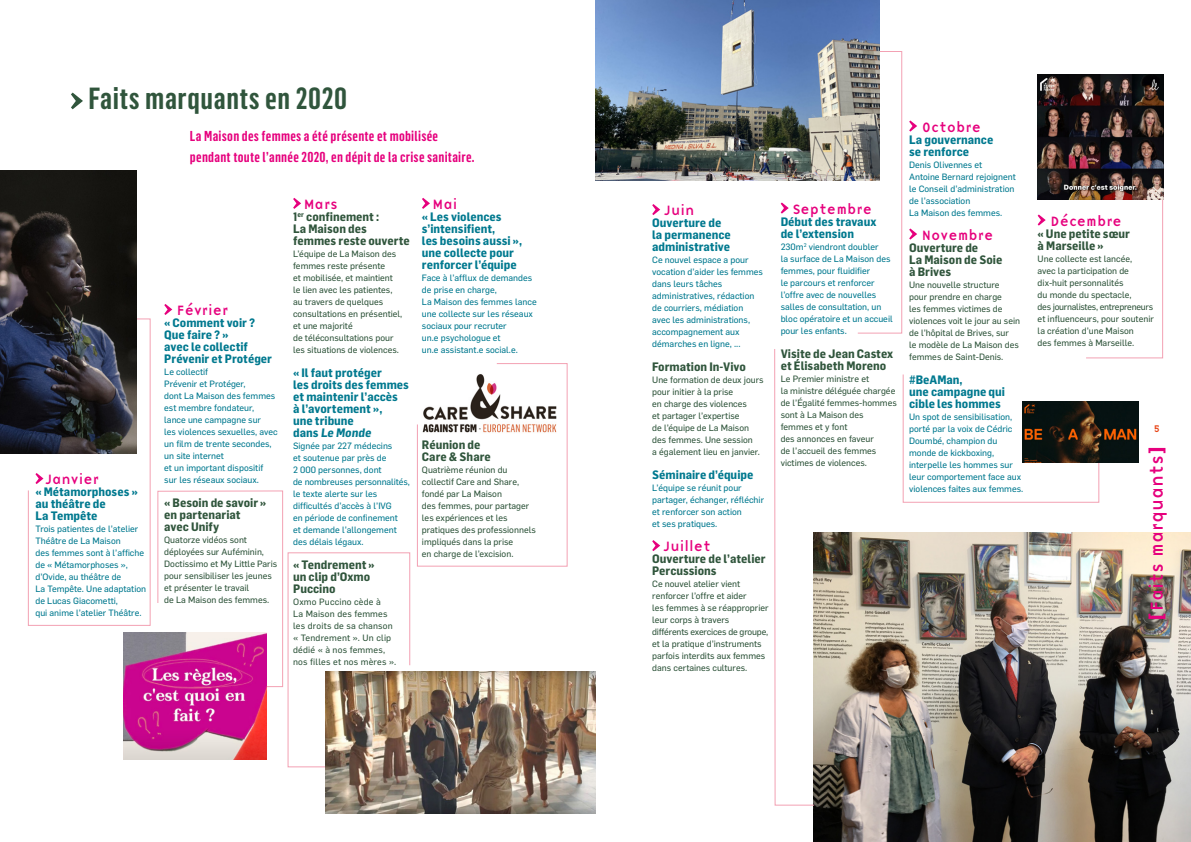
<style>
.page{position:relative;width:1191px;height:842px;background:#fff}
.page>*{position:absolute;margin:0;border:0;box-sizing:border-box;transform-origin:0 0}
.t1{font:600 30px "Flama Condensed";letter-spacing:.02em;color:#30553c}
.t2{font:18px "Base Nine";color:#e6007d}
.t3{font:600 14.1px/21.5px "Flama Condensed";letter-spacing:.02em;color:#e6007d}
.t4{font:14px "Base Nine";color:#e6007d}
.t5{font:700 12px/12px "Flama Semicondensed";color:#00798f}
.t6{font:700 12px/12px "Flama Semicondensed";color:#30553c}
.t7{font:10px "Base 9 Sans OT";color:#e74011}
.t8{font:9px/12px "Flama Basic";color:#00798f}
.t9{font:9px/12px "Flama Basic";color:#30553c}
.t10{font:9px/12px "Flama Basic";letter-spacing:.02em;color:#30553c}
</style>
<div class="page">
<svg style="left:71px;top:93px;width:12px;height:16px"></svg>
<svg style="left:164px;top:304px;width:8px;height:11px"></svg>
<svg style="left:293px;top:198px;width:8px;height:11px"></svg>
<svg style="left:422px;top:198px;width:8px;height:11px"></svg>
<svg style="left:652px;top:204px;width:8px;height:11px"></svg>
<svg style="left:652px;top:540px;width:8px;height:11px"></svg>
<svg style="left:780px;top:202px;width:8px;height:12px"></svg>
<svg style="left:909px;top:120px;width:8px;height:12px"></svg>
<svg style="left:909px;top:228px;width:8px;height:12px"></svg>
<svg style="left:1037px;top:214px;width:8px;height:12px"></svg>
<img style="left:814px;top:533px;width:377px;height:309px">
<svg style="left:27px;top:318px;width:124px;height:308px"></svg>
<svg style="left:157px;top:363px;width:411px;height:405px"></svg>
<svg style="left:856px;top:50px;width:46px;height:284px"></svg>
<svg style="left:774px;top:349px;width:41px;height:457px"></svg>
<svg style="left:902px;top:374px;width:197px;height:129px"></svg>
<svg style="left:1086px;top:200px;width:77px;height:159px"></svg>
<img style="left:1022px;top:402px;width:116px;height:60px">
<svg style="left:1148px;top:614px;width:17px;height:5px"></svg>
<svg style="left:1148px;top:448px;width:17px;height:5px"></svg>
<img style="left:595px;top:0;width:284px;height:180px">
<img style="left:1037px;top:75px;width:126px;height:125px">
<img style="left:325px;top:672px;width:270px;height:142px">
<img style="left:123px;top:632px;width:143px;height:127px">
<img style="left:0;top:171px;width:136px;height:283px">
<h1 class="t1" style="left:89px;top:80px;width:260px">Faits marquants en 2020</h1>
<h3 class="t3" style="left:190px;top:125px;width:286px">La Maison des femmes a été présente et mobilisée pendant toute l’année 2020, en dépit de la crise sanitaire.</h3>
<h3 class="t4" style="left:46px;top:469px;width:54px">Janvier</h3>
<h3 class="t5" style="left:35px;top:485px;width:104px">« Métamorphoses » au théâtre de<br>La Tempête</h3>
<p class="t8" style="left:35px;top:522px;width:112px">Trois patientes de l’atelier<br>Théâtre de La Maison<br>des femmes sont à l’affiche de « Métamorphoses », d’Ovide, au théâtre de<br>La Tempête. Une adaptation de Lucas Giacometti,<br>qui anime l’atelier Théâtre.</p>
<h3 class="t4" style="left:177px;top:300px;width:53px">Février</h3>
<h3 class="t5" style="left:164px;top:316px;width:109px">« Comment voir ?<br>Que faire ? »<br>avec le collectif<br>Prévenir et Protéger</h3>
<p class="t8" style="left:164px;top:365px;width:115px">Le collectif<br>Prévenir et Protéger,<br>dont La Maison des femmes est membre fondateur, lance une campagne sur<br>les violences sexuelles, avec un film de trente secondes, un site internet<br>et un important dispositif sur les réseaux sociaux.</p>
<h3 class="t6" style="left:164px;top:496px;width:104px">« Besoin de savoir » en partenariat avec Unify</h3>
<p class="t9" style="left:164px;top:533px;width:114px">Quatorze vidéos sont déployées sur Auféminin,<br>Doctissimo et My Little Paris pour sensibiliser les jeunes et présenter le travail<br>de La Maison des femmes.</p>
<h3 class="t4" style="left:304px;top:194px;width:36px">Mars</h3>
<h3 class="t6" style="left:293px;top:210px;width:118px">1<sup>er</sup> confinement :<br>La Maison des femmes reste ouverte</h3>
<p class="t9" style="left:293px;top:247px;width:111px">L’équipe de La Maison des femmes reste présente<br>et mobilisée, et maintient le lien avec les patientes, au travers de quelques consultations en présentiel, et une majorité<br>de téléconsultations pour les situations de violences.</p>
<h3 class="t5" style="left:293px;top:366px;width:117px">« Il faut protéger<br>les droits des femmes et maintenir l’accès<br>à l’avortement »,<br>une tribune<br>dans Le Monde</h3>
<p class="t8" style="left:293px;top:439px;width:118px">Signée par 227 médecins<br>et soutenue par près de<br>2 000 personnes, dont<br>de nombreuses personnalités, le texte alerte sur les difficultés d’accès à l’IVG<br>en période de confinement<br>et demande l’allongement des délais légaux.</p>
<h3 class="t6" style="left:293px;top:558px;width:83px">« Tendrement » un clip d’Oxmo<br>Puccino</h3>
<p class="t10" style="left:293px;top:595px;width:105px">Oxmo Puccino cède à<br>La Maison des femmes les droits de sa chanson « Tendrement ». Un clip dédié « à nos femmes, nos filles et nos mères ».</p>
<h3 class="t4" style="left:432px;top:194px;width:26px">Mai</h3>
<h3 class="t5" style="left:422px;top:210px;width:102px">« Les violences s’intensifient,<br>les besoins aussi », une collecte pour renforcer l’équipe</h3>
<p class="t8" style="left:422px;top:271px;width:116px">Face à l’afflux de demandes de prise en charge,<br>La Maison des femmes lance une collecte sur les réseaux sociaux pour recruter<br>un.e psychologue et<br>un.e assistant.e social.e.</p>
<h3 class="t6" style="left:422px;top:438px;width:70px">Réunion de<br>Care &amp; Share</h3>
<p class="t9" style="left:422px;top:463px;width:115px">Quatrième réunion du collectif Care and Share, fondé par La Maison<br>des femmes, pour partager les expériences et les pratiques des professionnels impliqués dans la prise<br>en charge de l’excision.</p>
<h3 class="t4" style="left:665px;top:200px;width:31px">Juin</h3>
<h3 class="t5" style="left:652px;top:216px;width:80px">Ouverture de la permanence administrative</h3>
<p class="t8" style="left:652px;top:253px;width:112px">Ce nouvel espace a pour vocation d’aider les femmes dans leurs tâches administratives, rédaction de courriers, médiation avec les administrations, accompagnement aux démarches en ligne, ...</p>
<h3 class="t6" style="left:652px;top:360px;width:95px">Formation In-Vivo</h3>
<p class="t9" style="left:652px;top:373px;width:113px">Une formation de deux jours pour initier à la prise<br>en charge des violences<br>et partager l’expertise<br>de l’équipe de La Maison des femmes. Une session<br>a également lieu en janvier.</p>
<h3 class="t5" style="left:652px;top:468px;width:103px">Séminaire d’équipe</h3>
<p class="t8" style="left:652px;top:481px;width:113px">L’équipe se réunit pour partager, échanger, réfléchir et renforcer son action<br>et ses pratiques.</p>
<h3 class="t4" style="left:664px;top:536px;width:48px">Juillet</h3>
<h3 class="t6" style="left:652px;top:552px;width:115px">Ouverture de l’atelier<br>Percussions</h3>
<p class="t9" style="left:652px;top:577px;width:118px">Ce nouvel atelier vient renforcer l’offre et aider<br>les femmes à se réapproprier leur corps à travers<br>différents exercices de groupe, et la pratique d’instruments parfois interdits aux femmes dans certaines cultures.</p>
<h3 class="t4" style="left:792px;top:199px;width:81px">Septembre</h3>
<h3 class="t5" style="left:780px;top:215px;width:97px">Début des travaux de l’extension</h3>
<p class="t8" style="left:780px;top:240px;width:114px">230m<sup>2</sup> viendront doubler<br>la surface de La Maison des femmes, pour fluidifier<br>le parcours et renforcer l’offre avec de nouvelles salles de consultation, un bloc opératoire et un accueil pour les enfants.</p>
<h3 class="t6" style="left:780px;top:347px;width:114px">Visite de Jean Castex et Élisabeth Moreno</h3>
<p class="t9" style="left:780px;top:372px;width:118px">Le Premier ministre et<br>la ministre déléguée chargée de l’Égalité femmes-hommes sont à La Maison des femmes et y font<br>des annonces en faveur<br>de l’accueil des femmes victimes de violences.</p>
<h3 class="t4" style="left:922px;top:117px;width:61px">Octobre</h3>
<h3 class="t5" style="left:909px;top:133px;width:86px">La gouvernance se renforce</h3>
<p class="t8" style="left:909px;top:158px;width:108px">Denis Olivennes et<br>Antoine Bernard rejoignent le Conseil d’administration de l’association<br>La Maison des femmes.</p>
<h3 class="t4" style="left:922px;top:225px;width:73px">Novembre</h3>
<h3 class="t6" style="left:909px;top:241px;width:95px">Ouverture de<br>La Maison de Soie à Brives</h3>
<p class="t9" style="left:909px;top:278px;width:112px">Une nouvelle structure<br>pour prendre en charge<br>les femmes victimes de violences voit le jour au sein de l’hôpital de Brives, sur<br>le modèle de La Maison des femmes de Saint-Denis.</p>
<h3 class="t5" style="left:909px;top:373px;width:97px">#BeAMan,<br>une campagne qui cible les hommes</h3>
<p class="t8" style="left:909px;top:410px;width:116px">Un spot de sensibilisation, porté par la voix de Cédric<br>Doumbé, champion du monde de kickboxing, interpelle les hommes sur leur comportement face aux violences faites aux femmes.</p>
<h3 class="t4" style="left:1050px;top:211px;width:73px">Décembre</h3>
<h3 class="t6" style="left:1037px;top:227px;width:94px">« Une petite sœur à Marseille »</h3>
<p class="t9" style="left:1037px;top:252px;width:118px">Une collecte est lancée,<br>avec la participation de dix-huit personnalités<br>du monde du spectacle,<br>des journalistes, entrepreneurs et influenceurs, pour soutenir la création d’une Maison<br>des femmes à Marseille.</p>
<p class="t7" style="left:1153px;top:423px;width:8px">5</p>
<h2 class="t2" style="left:1143px;top:611px;width:158px;rotate:-90deg">Faits marquants</h2>
</div>
